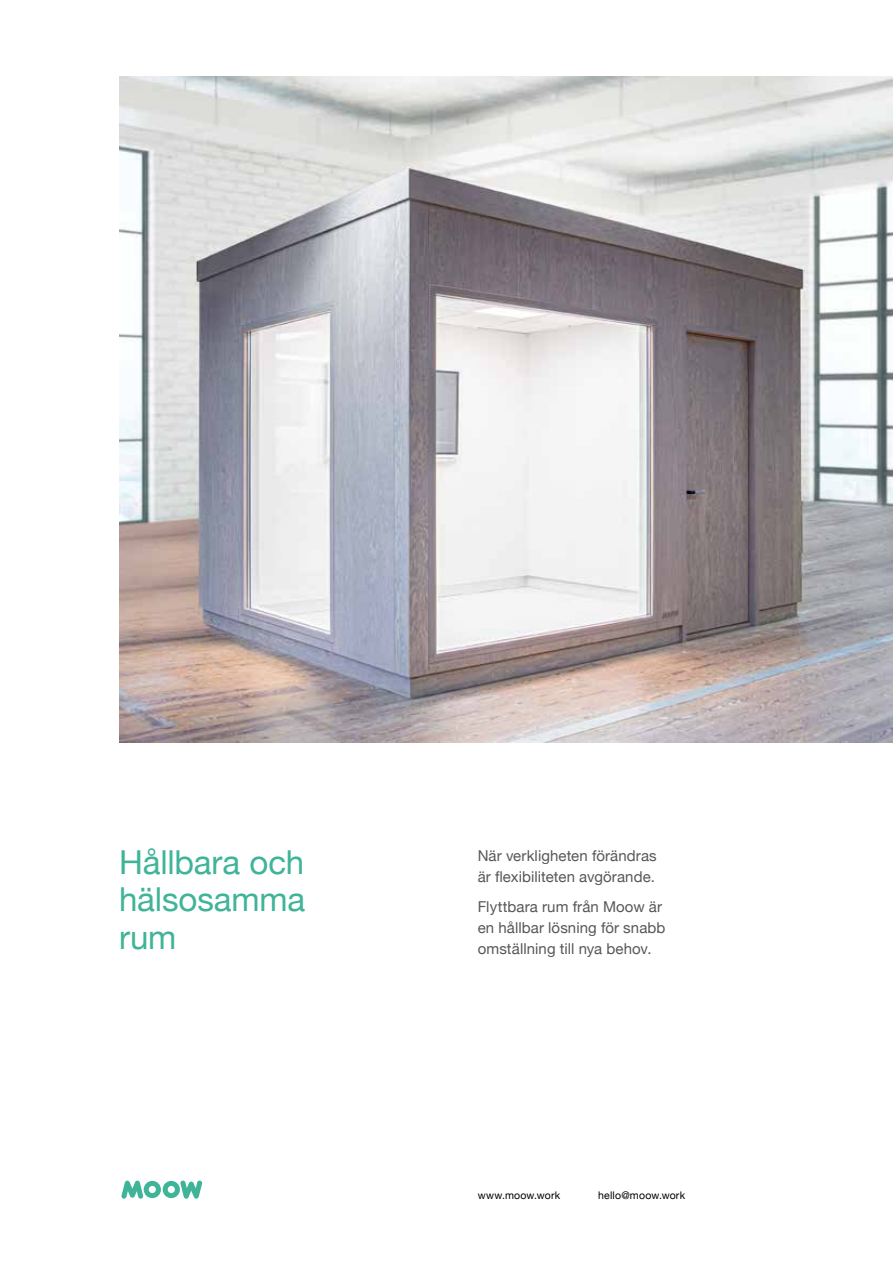
<style>
.page{position:relative;width:893px;height:1263px;background:#fff}
.page>*{position:absolute;margin:0;border:0;box-sizing:border-box;transform-origin:0 0}
.t1{font:33px/37.5px "Helvetica Neue";letter-spacing:-.005em;color:#3fb498;text-align:justify}
.t2{font:15px/21px "Helvetica Neue";letter-spacing:.005em;color:#575756}
.t3{font:10.5px "Helvetica Neue";letter-spacing:.02em;color:#000}
</style>
<div class="page">
<img style="left:119px;top:77px;width:774px;height:665px">
<svg style="left:121px;top:1180px;width:81px;height:19px"></svg>
<h1 class="t1" style="left:119px;top:845px;width:188px">Hållbara och hälsosamma rum</h1>
<p class="t2" style="left:478px;top:846px;width:181px">När verkligheten förändras är flexibiliteten avgörande.</p>
<p class="t2" style="left:478px;top:897px;width:189px">Flyttbara rum från Moow är en hållbar lösning för snabb omställning till nya behov.</p>
<p class="t3" style="left:478px;top:1187px;width:84px">www.moow.work</p>
<p class="t3" style="left:598px;top:1187px;width:88px">hello@moow.work</p>
</div>
